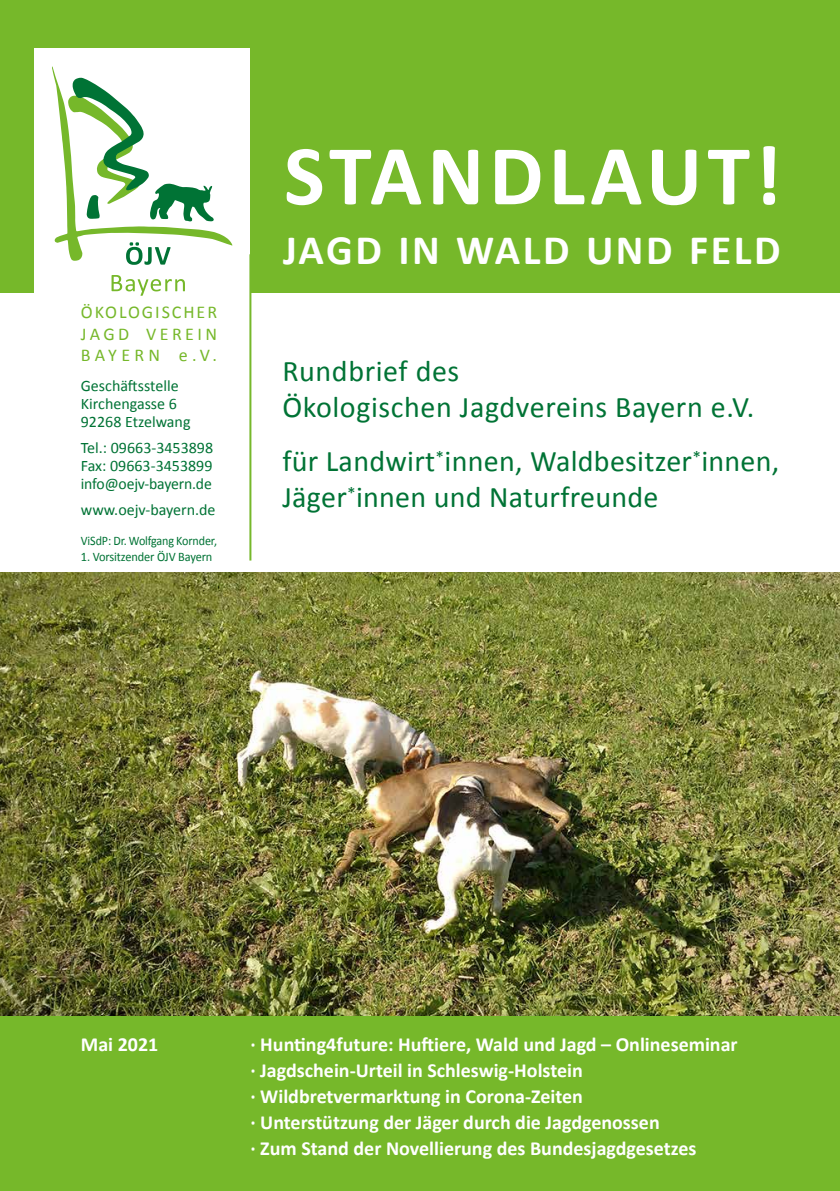
<style>
.page{position:relative;width:840px;height:1191px;background:#fff}
.page>*{position:absolute;margin:0;border:0;box-sizing:border-box;transform-origin:0 0}
.t1{font:700 86px "Calibri";letter-spacing:.06em;color:#fff}
.t2{font:700 42px "Calibri";letter-spacing:.06em;color:#fff}
.t3{font:30px/36px "Calibri";letter-spacing:.01em;color:#007335}
.t4{font:700 20px/26px "Calibri";color:#fff}
.t5{font:18px/21.6px "Calibri";letter-spacing:.17em;color:#76b82a;text-align:justify}
.t6{font:16px/18px "Calibri";color:#007335}
.t7{font:13px "Calibri";letter-spacing:-.01em;color:#007335;scale:.93 1}
.t8{font:13px "Calibri";letter-spacing:-.01em;color:#007335;scale:.95 1}
</style>
<div class="page">
<img style="left:0;top:573px;width:839px;height:443px">
<div style="left:0;top:0;width:839px;height:293px;background:#76b82a"></div>
<div style="left:0;top:1016px;width:839px;height:175px;background:#76b82a"></div>
<div style="left:34px;top:48px;width:215px;height:247px;background:#fff"></div>
<hr style="left:249px;top:254px;width:2px;height:306px;background:#76b82a">
<svg style="left:111px;top:275px;width:74px;height:21px"></svg>
<svg style="left:52px;top:66px;width:180px;height:199px"></svg>
<p class="t5" style="left:81px;top:300px;width:138px">ÖKOLOGISCHER JAGD VEREIN BAYERN e.V.</p>
<p class="t6" style="left:81px;top:376px;width:111px">Geschäftsstelle<br>Kirchengasse 6<br>92268 Etzelwang</p>
<p class="t6" style="left:81px;top:438px;width:134px;text-align:justify">Tel.: 09663-3453898<br>Fax: 09663-3453899 info@oejv-bayern.de</p>
<p class="t6" style="left:81px;top:500px;width:136px">www.oejv-bayern.de</p>
<p class="t7" style="left:81px;top:532px;width:148px">ViSdP: Dr. Wolfgang Kornder,</p>
<p class="t8" style="left:81px;top:548px;width:140px">1. Vorsitzender ÖJV Bayern</p>
<h1 class="t1" style="left:284px;top:122px;width:499px">STANDLAUT!</h1>
<h2 class="t2" style="left:283px;top:224px;width:498px">JAGD IN WALD UND FELD</h2>
<h3 class="t3" style="left:282px;top:351px;width:473px">Rundbrief des<br>Ökologischen Jagdvereins Bayern e.V.</h3>
<h3 class="t3" style="left:282px;top:441px;width:498px">für Landwirt<sup>*</sup>innen, Waldbesitzer<sup>*</sup>innen,<br>Jäger<sup>*</sup>innen und Naturfreunde</h3>
<p class="t4" style="left:81px;top:1030px;width:79px">Mai 2021</p>
<p class="t4" style="left:250px;top:1030px;width:488px">· Hunting4future: Huftiere, Wald und Jagd – Onlineseminar · Jagdschein-Urteil in Schleswig-Holstein<br>· Wildbretvermarktung in Corona-Zeiten<br>· Unterstützung der Jäger durch die Jagdgenossen<br>· Zum Stand der Novellierung des Bundesjagdgesetzes</p>
</div>
